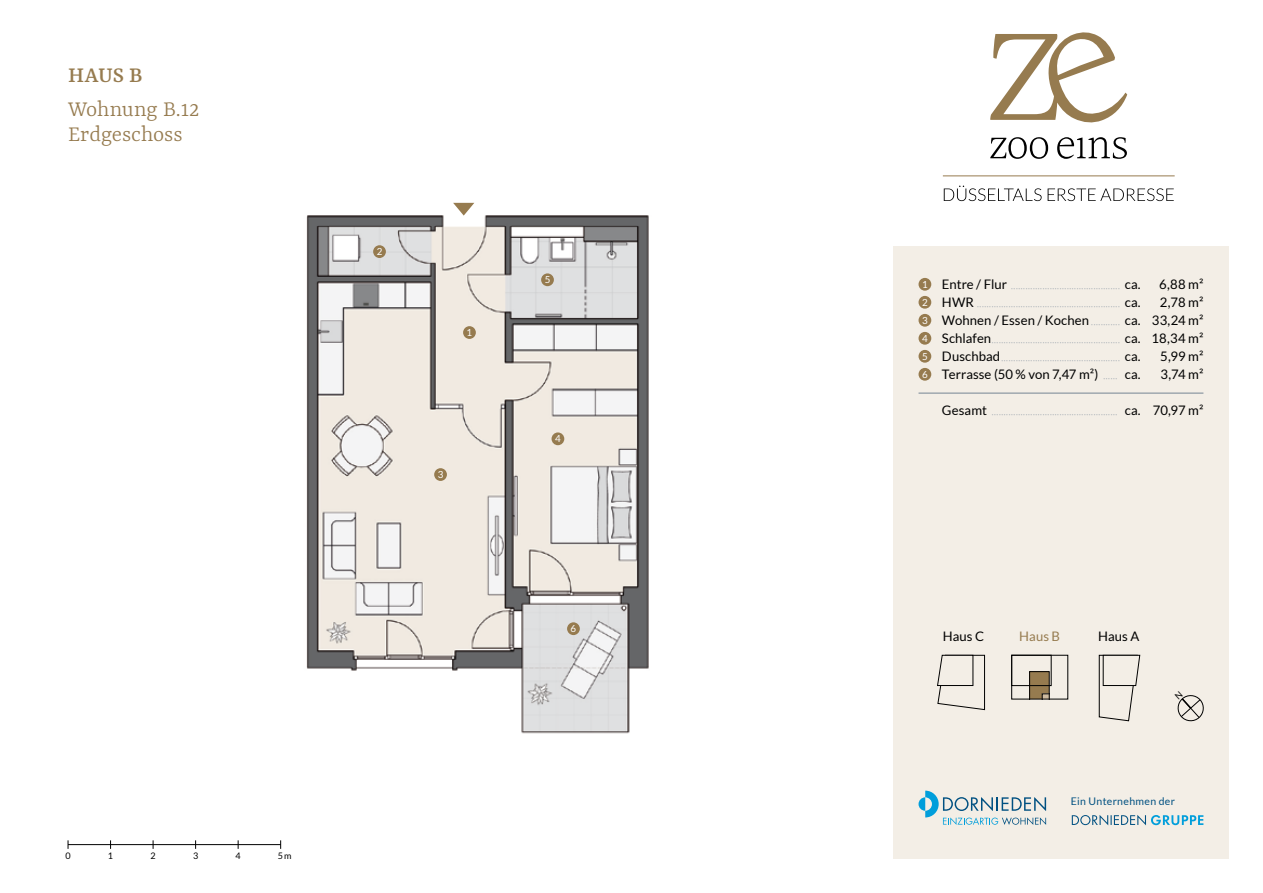
<style>
.page{position:relative;width:1263px;height:893px;background:#fff}
.page>*{position:absolute;margin:0;border:0;box-sizing:border-box;transform-origin:0 0}
.t1{font:300 24px/25.7px "Rasa";color:#967b4f}
.t2{font:500 24px "Rasa";color:#967b4f}
.t3{font:100 13.2px/18px "Lato";color:#748494;text-align:justify}
.t4{font:13.2px "Lato";letter-spacing:.005em;color:#000}
.t5{font:13.2px "Lato";color:#967b4f}
.t6{font:10.5px "Lato";letter-spacing:.035em;color:#005081}
.t7{font:9.75px "Lato";color:#fff}
.t8{font:9px "Lato";color:#000}
.s1{font-weight:400;font-size:9.75px;color:#fff}
.s2{font-weight:400;color:#000}
.s3{font-size:9.75px;color:#fff}
.s4{font-weight:100;color:#748494}
</style>
<div class="page">
<div style="left:893px;top:247px;width:336px;height:612px;background:#f3eee6"></div>
<hr style="left:68px;top:844px;width:213px;height:1px;background:#000">
<svg style="left:937px;top:655px;width:48px;height:55px"></svg>
<svg style="left:1099px;top:655px;width:41px;height:66px"></svg>
<svg style="left:1029px;top:671px;width:20px;height:26px"></svg>
<div style="left:1011px;top:655px;width:40px;height:31px;border:1px solid #000"></div>
<img style="left:306px;top:202px;width:343px;height:532px">
<hr style="left:918px;top:393px;width:285px;height:1px;background:#748494">
<div style="left:918px;top:278px;width:13px;height:13px;background:#967b4f;border-radius:50%"></div>
<div style="left:918px;top:296px;width:13px;height:13px;background:#967b4f;border-radius:50%"></div>
<div style="left:918px;top:314px;width:13px;height:13px;background:#967b4f;border-radius:50%"></div>
<div style="left:918px;top:332px;width:13px;height:13px;background:#967b4f;border-radius:50%"></div>
<div style="left:918px;top:350px;width:13px;height:13px;background:#967b4f;border-radius:50%"></div>
<div style="left:918px;top:368px;width:13px;height:13px;background:#967b4f;border-radius:50%"></div>
<div style="left:463px;top:326px;width:13px;height:13px;background:#967b4f;border-radius:50%"></div>
<div style="left:373px;top:245px;width:13px;height:13px;background:#967b4f;border-radius:50%"></div>
<div style="left:434px;top:468px;width:13px;height:13px;background:#967b4f;border-radius:50%"></div>
<div style="left:551px;top:432px;width:13px;height:13px;background:#967b4f;border-radius:50%"></div>
<div style="left:541px;top:273px;width:13px;height:13px;background:#967b4f;border-radius:50%"></div>
<div style="left:567px;top:622px;width:13px;height:13px;background:#967b4f;border-radius:50%"></div>
<svg style="left:453px;top:203px;width:21px;height:13px"></svg>
<svg style="left:918px;top:791px;width:128px;height:34px"></svg>
<svg style="left:1072px;top:815px;width:131px;height:10px"></svg>
<svg style="left:944px;top:186px;width:230px;height:15px"></svg>
<svg style="left:990px;top:137px;width:137px;height:22px"></svg>
<hr style="left:943px;top:176px;width:232px;height:1px;background:#967b4f">
<svg style="left:990px;top:32px;width:137px;height:91px"></svg>
<svg style="left:1177px;top:695px;width:27px;height:27px"></svg>
<h1 class="t2" style="left:68px;top:60px;width:76px">HAUS B</h1>
<h1 class="t1" style="left:68px;top:97px;width:133px">Wohnung B.12<br>Erdgeschoss</h1>
<p class="t7" style="left:377px;top:246px;width:7px">2</p>
<p class="t7" style="left:467px;top:327px;width:7px">1</p>
<p class="t7" style="left:438px;top:469px;width:7px">3</p>
<p class="t7" style="left:545px;top:274px;width:7px">5</p>
<p class="t7" style="left:555px;top:433px;width:7px">4</p>
<p class="t7" style="left:571px;top:623px;width:7px">6</p>
<p class="t8" style="left:65px;top:851px;width:7px">0</p>
<p class="t8" style="left:108px;top:851px;width:7px">1</p>
<p class="t8" style="left:150px;top:851px;width:7px">2</p>
<p class="t8" style="left:193px;top:851px;width:7px">3</p>
<p class="t8" style="left:236px;top:851px;width:7px">4</p>
<p class="t8" style="left:278px;top:851px;width:15px">5m</p>
<p class="t3" style="left:922px;top:276px;width:220px"><span class="s1">1</span> <span class="s2">Entre / Flur</span> ............................................. <span class="s2">ca.</span></p>
<p class="t4" style="left:1159px;top:277px;width:46px">6,88 m²</p>
<p class="t3" style="left:922px;top:294px;width:220px"><span class="s1">2</span> <span class="s2">HWR</span> ........................................................... <span class="s2">ca.</span></p>
<p class="t3" style="left:922px;top:294px;width:283px;text-indent:238px"><span class="s2">2,78 m²<br></span><span class="s1">3</span> <span class="s2">Wohnen / Essen / Kochen</span> ............ <span class="s2">ca. 33,24 m²<br></span><span class="s1">4</span> <span class="s2">Schlafen</span>..................................................... <span class="s2">ca. 18,34 m²<br></span><span class="s1">5</span> <span class="s2">Duschbad</span>................................................. <span class="s2">ca.</span></p>
<p class="t4" style="left:1160px;top:349px;width:45px">5,99 m²</p>
<p class="t4" style="left:922px;top:367px;width:220px"><span class="s3">6</span> Terrasse (50 % von 7,47 m²) <span class="s4">......</span> ca.</p>
<p class="t4" style="left:1160px;top:367px;width:44px">3,74 m²</p>
<p class="t3" style="left:942px;top:402px;width:263px"><span class="s2">Gesamt</span> .................................................... <span class="s2">ca. 70,97 m²</span></p>
<p class="t4" style="left:943px;top:629px;width:43px">Haus C</p>
<p class="t5" style="left:1019px;top:629px;width:42px">Haus B</p>
<p class="t4" style="left:1098px;top:629px;width:43px">Haus A</p>
<p class="t6" style="left:1071px;top:795px;width:106px">Ein Unternehmen der</p>
</div>
